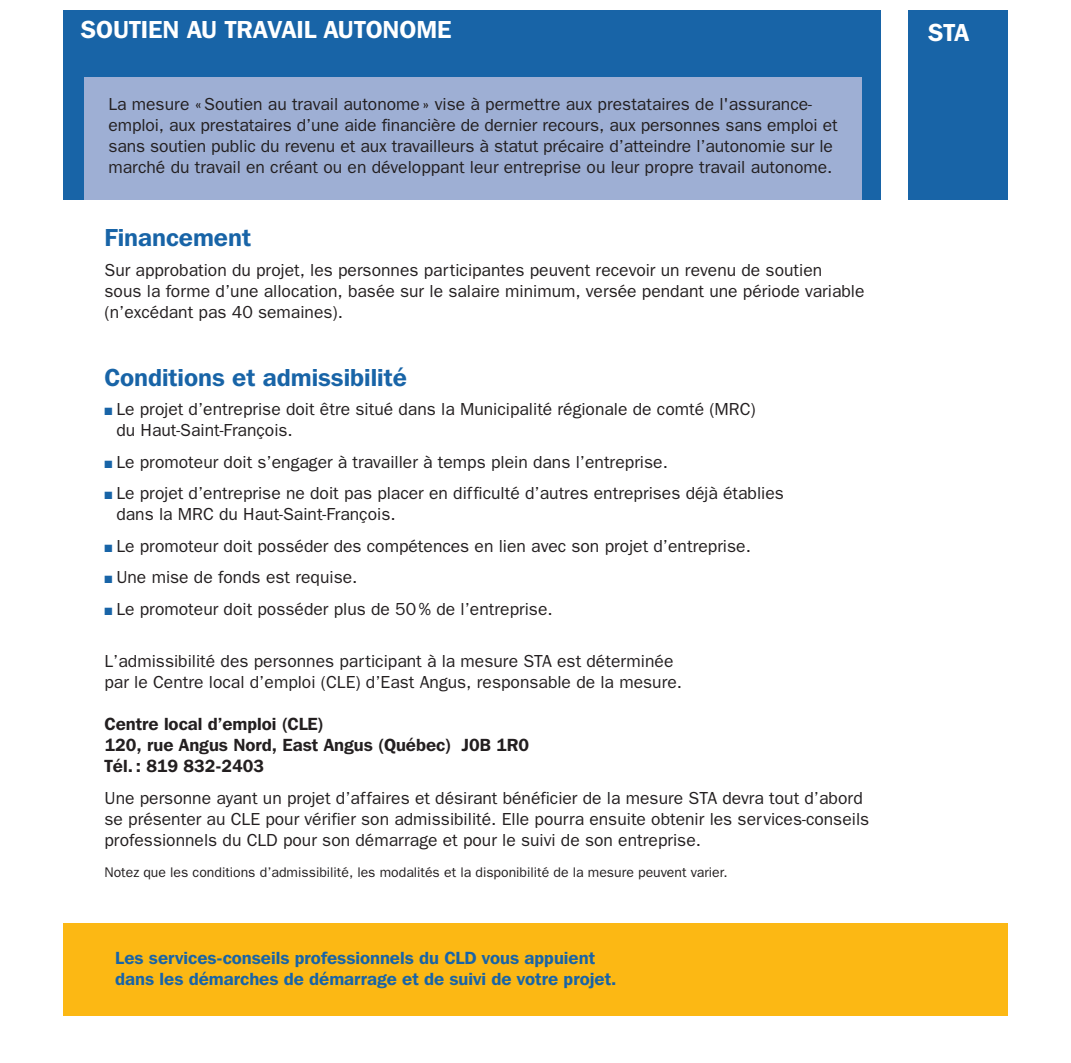
<style>
.page{position:relative;width:1071px;height:1063px;background:#fff}
.page>*{position:absolute;margin:0;border:0;box-sizing:border-box;transform-origin:0 0}
.t1{font:600 24.5px "Franklin Gothic IT Cby BT";color:#1864a7}
.t2{font:600 24.5px "Franklin Gothic IT Cby BT";color:#fff}
.t3{font:17.5px/21px "Franklin Gothic";color:#231f20}
.t4{font:600 17.5px/21px "Franklin Gothic IT Cby BT";color:#1864a7}
.t5{font:600 17.5px/21px "Franklin Gothic IT Cby BT";color:#231f20}
.t6{font:14px "Franklin Gothic";color:#231f20}
.s1{color:#1864a7}
</style>
<div class="page">
<div style="left:63px;top:923px;width:945px;height:93px;background:#fcb814"></div>
<div style="left:63px;top:10px;width:945px;height:190px;background:#1864a7"></div>
<div style="left:882px;top:0;width:26px;height:215px;background:#fff"></div>
<div style="left:84px;top:77px;width:778px;height:123px;background:#9eafd4"></div>
<h1 class="t2" style="left:80px;top:21px;width:373px">SOUTIEN AU TRAVAIL AUTONOME</h1>
<p class="t3" style="left:108px;top:95px;width:731px">La mesure «Soutien au travail autonome» vise à permettre aux prestataires de l'assurance&shy;emploi, aux prestataires d’une aide financière de dernier recours, aux personnes sans emploi et sans soutien public du revenu et aux travailleurs à statut précaire d’atteindre l’autonomie sur le marché du travail en créant ou en développant leur entreprise ou leur propre travail autonome.</p>
<h1 class="t1" style="left:105px;top:229px;width:148px">Financement</h1>
<p class="t3" style="left:105px;top:261px;width:762px">Sur approbation du projet, les personnes participantes peuvent recevoir un revenu de soutien<br>sous la forme d’une allocation, basée sur le salaire minimum, versée pendant une période variable (n’excédant pas 40 semaines).</p>
<h1 class="t1" style="left:105px;top:369px;width:304px">Conditions et admissibilité</h1>
<p class="t3" style="left:116px;top:400px;width:641px;text-indent:-12px"><span class="s1">■</span> Le projet d’entreprise doit être situé dans la Municipalité régionale de comté (MRC) du Haut-Saint-François.</p>
<p class="t3" style="left:105px;top:453px;width:565px"><span class="s1">■</span> Le promoteur doit s’engager à travailler à temps plein dans l’entreprise.</p>
<p class="t3" style="left:116px;top:484px;width:669px;text-indent:-12px"><span class="s1">■</span> Le projet d’entreprise ne doit pas placer en difficulté d’autres entreprises déjà établies dans la MRC du Haut-Saint-François.</p>
<p class="t3" style="left:105px;top:537px;width:648px"><span class="s1">■</span> Le promoteur doit posséder des compétences en lien avec son projet d’entreprise.</p>
<p class="t3" style="left:105px;top:568px;width:254px"><span class="s1">■</span> Une mise de fonds est requise.</p>
<p class="t3" style="left:105px;top:600px;width:450px"><span class="s1">■</span> Le promoteur doit posséder plus de 50 % de l’entreprise.</p>
<p class="t3" style="left:105px;top:652px;width:579px">L’admissibilité des personnes participant à la mesure STA est déterminée par le Centre local d’emploi (CLE) d’East Angus, responsable de la mesure.</p>
<p class="t5" style="left:105px;top:715px;width:426px">Centre local d’emploi (CLE)<br>120, rue Angus Nord, East Angus (Québec) J0B 1R0<br>Tél. : 819 832-2403</p>
<p class="t3" style="left:105px;top:789px;width:766px">Une personne ayant un projet d’affaires et désirant bénéficier de la mesure STA devra tout d’abord se présenter au CLE pour vérifier son admissibilité. Elle pourra ensuite obtenir les services-conseils professionnels du CLD pour son démarrage et pour le suivi de son entreprise.</p>
<p class="t6" style="left:105px;top:867px;width:625px">Notez que les conditions d’admissibilité, les modalités et la disponibilité de la mesure peuvent varier.</p>
<p class="t4" style="left:115px;top:949px;width:503px">Les services-conseils professionnels du CLD vous appuient dans les démarches de démarrage et de suivi de votre projet.</p>
<h1 class="t2" style="left:928px;top:24px;width:43px">STA</h1>
</div>
